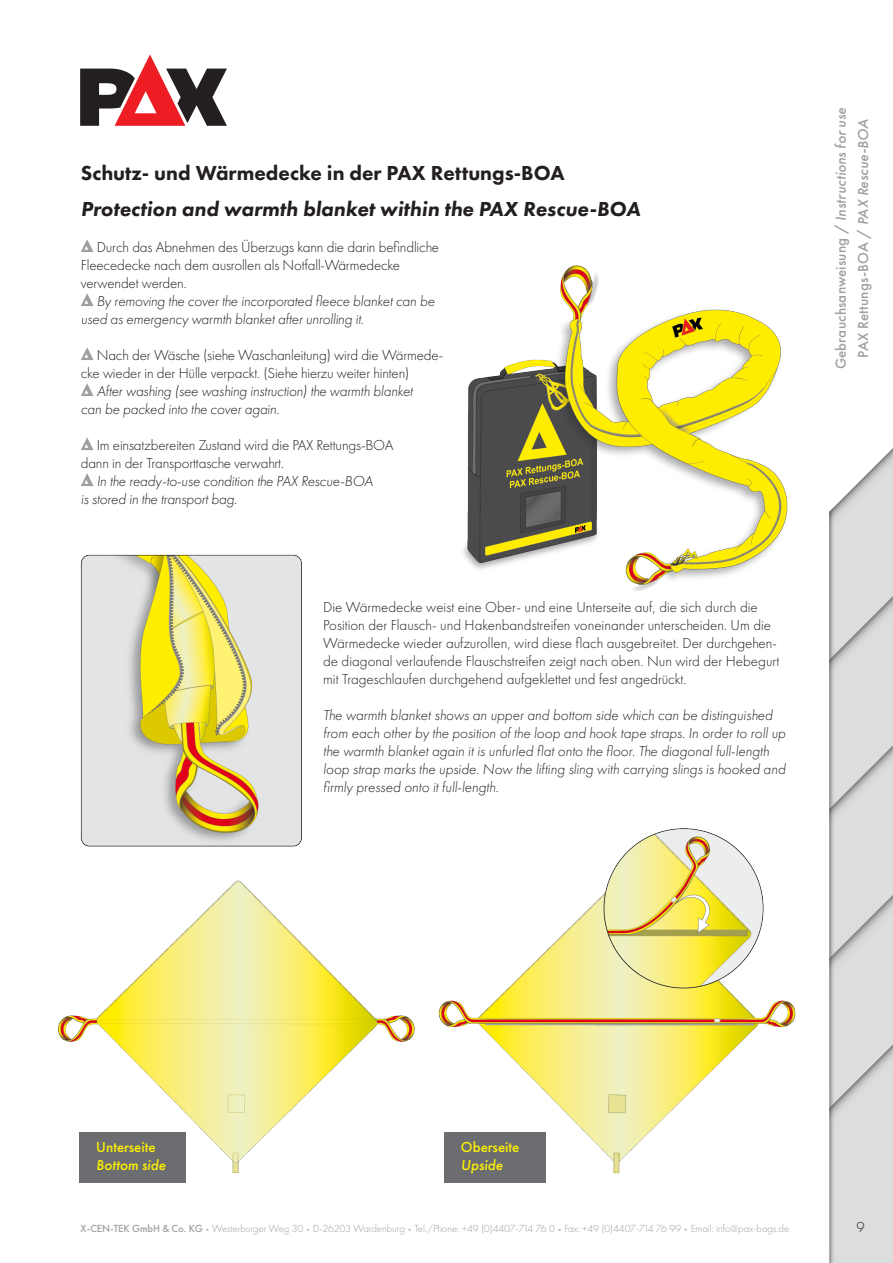
<style>
.page{position:relative;width:893px;height:1263px;background:#fff}
.page>*{position:absolute;margin:0;border:0;box-sizing:border-box;transform-origin:0 0}
.t1{font:italic 800 21px "Futura PT";color:#231f20}
.t2{font:800 21px "Futura PT";color:#231f20}
.t3{font:300 15px/18px "Futura PT";letter-spacing:-.01em;color:#231f20}
.t4{font:italic 300 15px/18px "Futura PT";color:#231f20}
.t5{font:500 15px/22.5px "Futura PT";letter-spacing:.01em;color:#9d9fa2;text-align:center}
.t6{font:500 15px "Futura PT";color:#fff101}
.t7{font:italic 500 15px "Futura PT";color:#fff101}
.t8{font:300 10.65px "Futura PT";letter-spacing:-.005em;color:#9d9fa2}
.s1{font-style:italic}
.s2{font-weight:500}
.s3{font-size:6.6px}
</style>
<div class="page">
<img style="left:58px;top:54px;width:835px;height:1209px">
<h1 class="t2" style="left:81px;top:160px;width:485px">Schutz- und Wärmedecke in der PAX Rettungs-BOA</h1>
<h1 class="t1" style="left:81px;top:196px;width:561px">Protection and warmth blanket within the PAX Rescue-BOA</h1>
<p class="t3" style="left:81px;top:238px;width:360px;text-indent:16px">Durch das Abnehmen des Überzugs kann die darin befindliche<br>Fleecedecke nach dem ausrollen als Notfall-Wärmedecke verwendet werden.</p>
<p class="t4" style="left:81px;top:292px;width:355px;text-indent:16px">By removing the cover the incorporated fleece blanket can be used as emergency warmth blanket after unrolling it.</p>
<p class="t3" style="left:81px;top:346px;width:364px;text-indent:16px">Nach der Wäsche (siehe Waschanleitung) wird die Wärmede&shy;cke wieder in der Hülle verpackt. (Siehe hierzu weiter hinten)</p>
<p class="t4" style="left:81px;top:382px;width:334px;text-indent:16px">After washing (see washing instruction) the warmth blanket can be packed into the cover again.</p>
<p class="t3" style="left:81px;top:436px;width:314px;text-indent:16px">Im einsatzbereiten Zustand wird die PAX Rettungs-BOA dann in der Transporttasche verwahrt.</p>
<p class="t4" style="left:81px;top:472px;width:294px;text-indent:16px">In the ready-to-use condition the PAX Rescue-BOA is stored in the transport bag.</p>
<p class="t3" style="left:323px;top:598px;width:458px">Die Wärmedecke weist eine Ober- und eine Unterseite auf, die sich durch die Position der Flausch- und Hakenbandstreifen voneinander unterscheiden. Um die Wärmedecke wieder aufzurollen, wird diese flach ausgebreitet. Der durchgehen&shy;de diagonal verlaufende Flauschstreifen zeigt nach oben. Nun wird der Hebegurt mit Trageschlaufen durchgehend aufgeklettet und fest angedrückt.</p>
<p class="t4" style="left:323px;top:706px;width:464px">The warmth blanket shows an upper and bottom side which can be distinguished from each other by the position of the loop and hook tape straps. In order to roll up the warmth blanket again it is unfurled flat onto the floor. The diagonal full-length loop strap marks the upside. Now the lifting sling with carrying slings is hooked and firmly pressed onto it full-length.</p>
<p class="t5" style="left:829px;top:369px;width:263px;rotate:-90deg">Gebrauchsanweisung / <span class="s1">Instructions for use<br></span>PAX Rettungs-BOA / <span class="s1">PAX Rescue-BOA</span></p>
<p class="t6" style="left:96px;top:1138px;width:61px">Unterseite</p>
<p class="t7" style="left:96px;top:1156px;width:71px">Bottom side</p>
<p class="t6" style="left:461px;top:1138px;width:60px">Oberseite</p>
<p class="t7" style="left:461px;top:1156px;width:43px">Upside</p>
<p class="t8" style="left:81px;top:1223px;width:710px"><span class="s2">X-CEN-TEK GmbH &amp; Co. KG</span> <span class="s3">•</span> Westerburger Weg 30 <span class="s3">•</span> D-26203 Wardenburg <span class="s3">•</span> Tel./Phone: +49 (0)4407-714 76 0 <span class="s3">•</span> Fax: +49 (0)4407-714 76 99 <span class="s3">•</span> Email: info@pax-bags.de</p>
<p class="t3" style="left:856px;top:1218px;width:10px">9</p>
</div>
